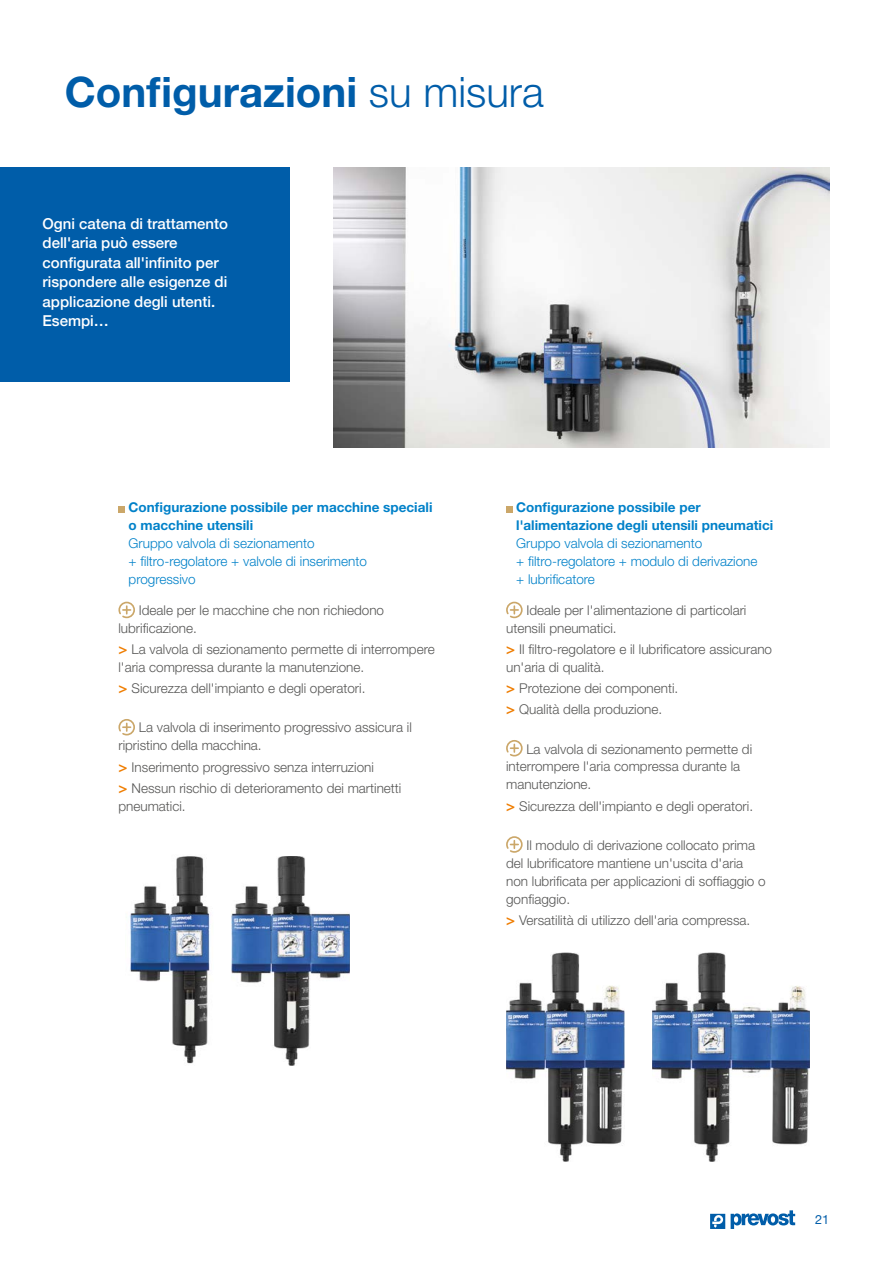
<style>
.page{position:relative;width:893px;height:1263px;background:#fff}
.page>*{position:absolute;margin:0;border:0;box-sizing:border-box;transform-origin:0 0}
.t1{font:700 42px "Helvetica Neue";color:#005da9}
.t2{font:500 15px/19.5px "Helvetica Neue";color:#fff}
.t3{font:300 13.5px/18px "Helvetica Neue";color:#575756}
.t4{font:300 13.5px/18px "Helvetica Neue";color:#0081c9}
.t5{font:700 13.5px/18px "Helvetica Neue";color:#0081c9}
.t6{font:12.75px "Helvetica Neue";color:#005da9}
.s1{font-weight:300}
.s2{font-weight:500;font-size:15px;color:#ef7d00}
</style>
<div class="page">
<svg style="left:710px;top:1214px;width:15px;height:15px"></svg>
<svg style="left:731px;top:1210px;width:64px;height:19px"></svg>
<div style="left:118px;top:506px;width:7px;height:6px;background:#cba769"></div>
<svg style="left:118px;top:601px;width:17px;height:18px"></svg>
<svg style="left:118px;top:719px;width:17px;height:17px"></svg>
<svg style="left:506px;top:506px;width:6px;height:6px"></svg>
<svg style="left:506px;top:601px;width:17px;height:18px"></svg>
<svg style="left:506px;top:740px;width:17px;height:17px"></svg>
<svg style="left:506px;top:836px;width:17px;height:17px"></svg>
<img style="left:130px;top:856px;width:80px;height:208px">
<img style="left:506px;top:952px;width:118px;height:209px">
<img style="left:232px;top:856px;width:118px;height:209px">
<img style="left:652px;top:952px;width:157px;height:209px">
<div style="left:0;top:167px;width:289px;height:215px;background:#005da9"></div>
<img style="left:334px;top:167px;width:495px;height:280px">
<h1 class="t1" style="left:65px;top:66px;width:481px">Configurazioni <span class="s1">su misura</span></h1>
<p class="t2" style="left:43px;top:212px;width:187px">Ogni catena di trattamento dell'aria può essere configurata all'infinito per rispondere alle esigenze di applicazione degli utenti.<br>Esempi…</p>
<p class="t5" style="left:129px;top:498px;width:305px">Configurazione possibile per macchine speciali o macchine utensili</p>
<p class="t4" style="left:129px;top:534px;width:240px">Gruppo valvola di sezionamento<br>+ filtro-regolatore + valvole di inserimento progressivo</p>
<p class="t3" style="left:118px;top:601px;width:267px;text-indent:20px">Ideale per le macchine che non richiedono lubrificazione.</p>
<p class="t3" style="left:118px;top:640px;width:318px"><span class="s2">&gt;</span> La valvola di sezionamento permette di interrompere l'aria compressa durante la manutenzione.</p>
<p class="t3" style="left:118px;top:679px;width:249px"><span class="s2">&gt;</span> Sicurezza dell'impianto e degli operatori.</p>
<p class="t3" style="left:118px;top:718px;width:295px;text-indent:20px">La valvola di inserimento progressivo assicura il ripristino della macchina.</p>
<p class="t3" style="left:118px;top:756px;width:284px;line-height:21px"><span class="s2">&gt;</span> Inserimento progressivo senza interruzioni<br><span class="s2">&gt;</span> Nessun rischio di deterioramento dei martinetti</p>
<p class="t3" style="left:118px;top:796px;width:69px">pneumatici.</p>
<p class="t5" style="left:516px;top:498px;width:259px">Configurazione possibile per l'alimentazione degli utensili pneumatici</p>
<p class="t4" style="left:516px;top:534px;width:243px">Gruppo valvola di sezionamento<br>+ filtro-regolatore + modulo di derivazione + lubrificatore</p>
<p class="t3" style="left:506px;top:601px;width:242px;text-indent:20px">Ideale per l'alimentazione di particolari utensili pneumatici.</p>
<p class="t3" style="left:506px;top:640px;width:268px"><span class="s2">&gt;</span> Il filtro-regolatore e il lubrificatore assicurano un'aria di qualità.</p>
<p class="t3" style="left:506px;top:678px;width:174px;line-height:21px"><span class="s2">&gt;</span> Protezione dei componenti. <span class="s2">&gt;</span> Qualità della produzione.</p>
<p class="t3" style="left:506px;top:739px;width:248px;text-indent:20px">La valvola di sezionamento permette di interrompere l'aria compressa durante la manutenzione.</p>
<p class="t3" style="left:506px;top:796px;width:249px"><span class="s2">&gt;</span> Sicurezza dell'impianto e degli operatori.</p>
<p class="t3" style="left:506px;top:836px;width:261px;text-indent:20px">Il modulo di derivazione collocato prima del lubrificatore mantiene un'uscita d'aria non lubrificata per applicazioni di soffiaggio o gonfiaggio.</p>
<p class="t3" style="left:506px;top:911px;width:246px"><span class="s2">&gt;</span> Versatilità di utilizzo dell'aria compressa.</p>
<p class="t6" style="left:815px;top:1210px;width:16px">21</p>
</div>
